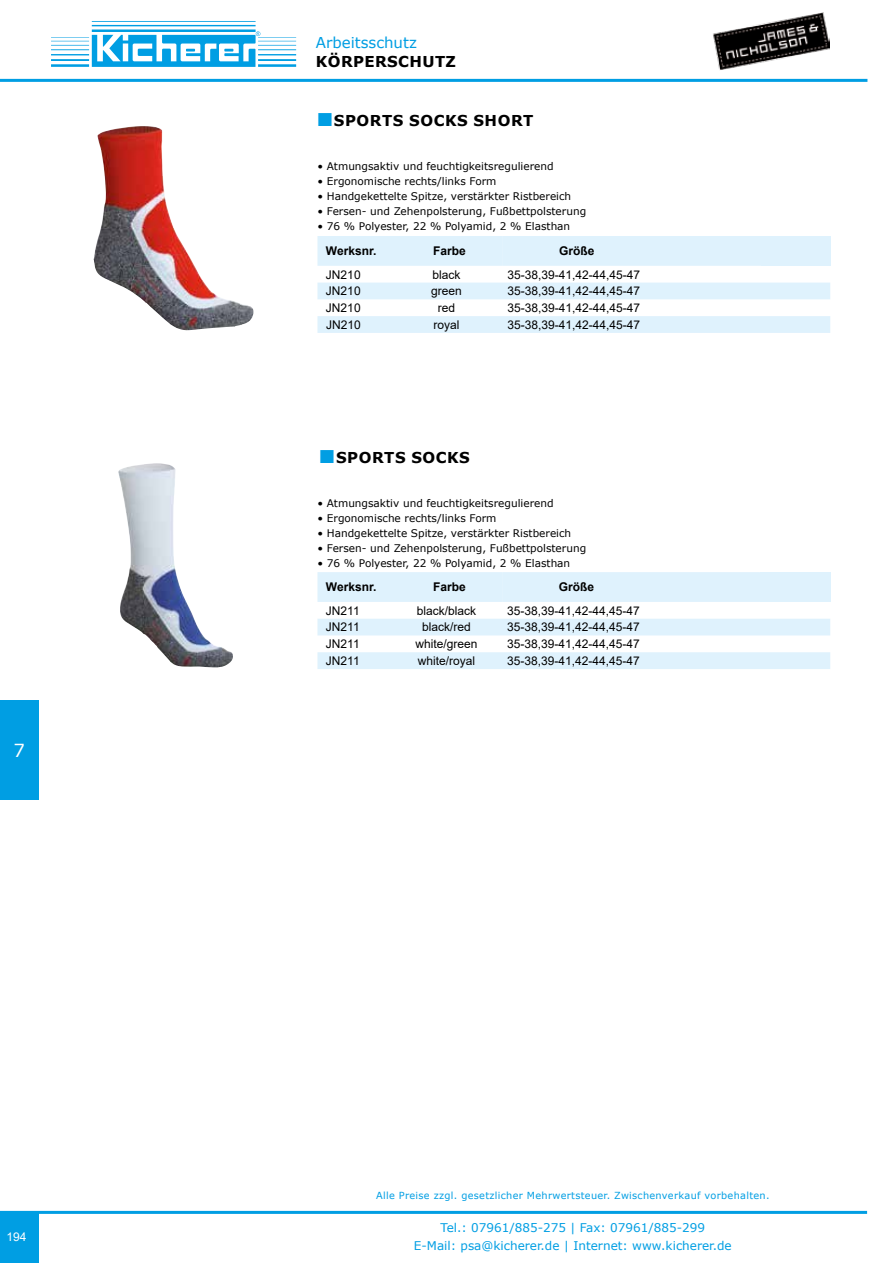
<style>
.page{position:relative;width:893px;height:1263px;background:#fff}
.page>*{position:absolute;margin:0;border:0;box-sizing:border-box;transform-origin:0 0}
.t1{font:18px "Verdana";color:#fff}
.t2{font:700 15px "Verdana";letter-spacing:.035em;color:#000}
.t3{font:15px "Verdana";color:#009ee3}
.t4{font:12px "Arial";color:#000}
.t5{font:12px/18px "Verdana";color:#009ee3;text-align:center}
.t6{font:700 12px "Arial";color:#000}
.t7{font:12px "Arial";color:#fff}
.t8{font:10.5px "Verdana";color:#000}
.t9{font:9.75px "Verdana";letter-spacing:.03em;color:#009ee3}
.s1{font-family:"Times New Roman";font-weight:400;font-size:28.5px;color:#009ee3}
</style>
<div class="page">
<hr style="left:0;top:79px;width:867px;height:3px;background:#009ee3">
<hr style="left:0;top:1211px;width:867px;height:3px;background:#009ee3">
<div style="left:0;top:1211px;width:39px;height:52px;background:#009ee3"></div>
<svg style="left:51px;top:21px;width:245px;height:46px"></svg>
<div style="left:0;top:701px;width:38px;height:99px;background:#009ee3"></div>
<img style="left:713px;top:12px;width:117px;height:58px">
<div style="left:317px;top:236px;width:444px;height:30px;background:#dff2fd"></div>
<div style="left:761px;top:236px;width:69px;height:30px;background:#dff2fd"></div>
<svg style="left:317px;top:283px;width:513px;height:50px"></svg>
<img style="left:93px;top:126px;width:160px;height:204px">
<div style="left:317px;top:572px;width:443px;height:30px;background:#dff2fd"></div>
<div style="left:760px;top:572px;width:70px;height:30px;background:#dff2fd"></div>
<svg style="left:317px;top:619px;width:513px;height:50px"></svg>
<img style="left:118px;top:463px;width:115px;height:204px">
<h1 class="t1" style="left:13px;top:738px;width:13px">7</h1>
<p class="t7" style="left:6px;top:1229px;width:22px">194</p>
<h2 class="t3" style="left:316px;top:32px;width:103px">Arbeitsschutz</h2>
<h2 class="t2" style="left:316px;top:51px;width:142px">KÖRPERSCHUTZ</h2>
<h2 class="t2" style="left:316px;top:110px;width:219px"><span class="s1">■</span>SPORTS SOCKS SHORT</h2>
<p class="t8" style="left:317px;top:159px;width:238px">• Atmungsaktiv und feuchtigkeitsregulierend</p>
<p class="t8" style="left:317px;top:174px;width:180px">• Ergonomische rechts/links Form</p>
<p class="t8" style="left:317px;top:189px;width:255px">• Handgekettelte Spitze, verstärkter Ristbereich</p>
<p class="t8" style="left:317px;top:204px;width:270px">• Fersen- und Zehenpolsterung, Fußbettpolsterung</p>
<p class="t8" style="left:317px;top:219px;width:254px">• 76 % Polyester, 22 % Polyamid, 2 % Elasthan</p>
<p class="t6" style="left:326px;top:243px;width:52px">Werksnr.</p>
<p class="t6" style="left:433px;top:243px;width:34px">Farbe</p>
<p class="t6" style="left:559px;top:243px;width:37px">Größe</p>
<p class="t4" style="left:326px;top:266px;width:36px">JN210</p>
<p class="t4" style="left:433px;top:266px;width:30px">black</p>
<p class="t4" style="left:507px;top:266px;width:134px">35-38,39-41,42-44,45-47</p>
<p class="t4" style="left:326px;top:283px;width:36px">JN210</p>
<p class="t4" style="left:431px;top:283px;width:32px">green</p>
<p class="t4" style="left:507px;top:283px;width:134px">35-38,39-41,42-44,45-47</p>
<p class="t4" style="left:326px;top:300px;width:36px">JN210</p>
<p class="t4" style="left:438px;top:300px;width:19px">red</p>
<p class="t4" style="left:508px;top:300px;width:134px">35-38,39-41,42-44,45-47</p>
<p class="t4" style="left:326px;top:316px;width:36px">JN210</p>
<p class="t4" style="left:434px;top:316px;width:28px">royal</p>
<p class="t4" style="left:508px;top:316px;width:134px">35-38,39-41,42-44,45-47</p>
<h2 class="t2" style="left:319px;top:447px;width:153px"><span class="s1">■</span>SPORTS SOCKS</h2>
<p class="t8" style="left:317px;top:496px;width:238px">• Atmungsaktiv und feuchtigkeitsregulierend</p>
<p class="t8" style="left:317px;top:511px;width:180px">• Ergonomische rechts/links Form</p>
<p class="t8" style="left:317px;top:526px;width:255px">• Handgekettelte Spitze, verstärkter Ristbereich</p>
<p class="t8" style="left:317px;top:541px;width:270px">• Fersen- und Zehenpolsterung, Fußbettpolsterung</p>
<p class="t8" style="left:317px;top:556px;width:254px">• 76 % Polyester, 22 % Polyamid, 2 % Elasthan</p>
<p class="t6" style="left:326px;top:579px;width:52px">Werksnr.</p>
<p class="t6" style="left:433px;top:579px;width:34px">Farbe</p>
<p class="t6" style="left:559px;top:579px;width:37px">Größe</p>
<p class="t4" style="left:326px;top:602px;width:35px">JN211</p>
<p class="t4" style="left:417px;top:602px;width:61px">black/black</p>
<p class="t4" style="left:507px;top:602px;width:134px">35-38,39-41,42-44,45-47</p>
<p class="t4" style="left:326px;top:619px;width:35px">JN211</p>
<p class="t4" style="left:422px;top:619px;width:50px">black/red</p>
<p class="t4" style="left:507px;top:619px;width:134px">35-38,39-41,42-44,45-47</p>
<p class="t4" style="left:326px;top:636px;width:35px">JN211</p>
<p class="t4" style="left:415px;top:636px;width:64px">white/green</p>
<p class="t4" style="left:507px;top:636px;width:134px">35-38,39-41,42-44,45-47</p>
<p class="t4" style="left:326px;top:652px;width:35px">JN211</p>
<p class="t4" style="left:418px;top:652px;width:59px">white/royal</p>
<p class="t4" style="left:507px;top:652px;width:134px">35-38,39-41,42-44,45-47</p>
<p class="t9" style="left:376px;top:1189px;width:395px">Alle Preise zzgl. gesetzlicher Mehrwertsteuer. Zwischenverkauf vorbehalten.</p>
<p class="t5" style="left:414px;top:1219px;width:319px">Tel.: 07961/885-275 | Fax: 07961/885-299<br>E-Mail: psa@kicherer.de | Internet: www.kicherer.de</p>
</div>
